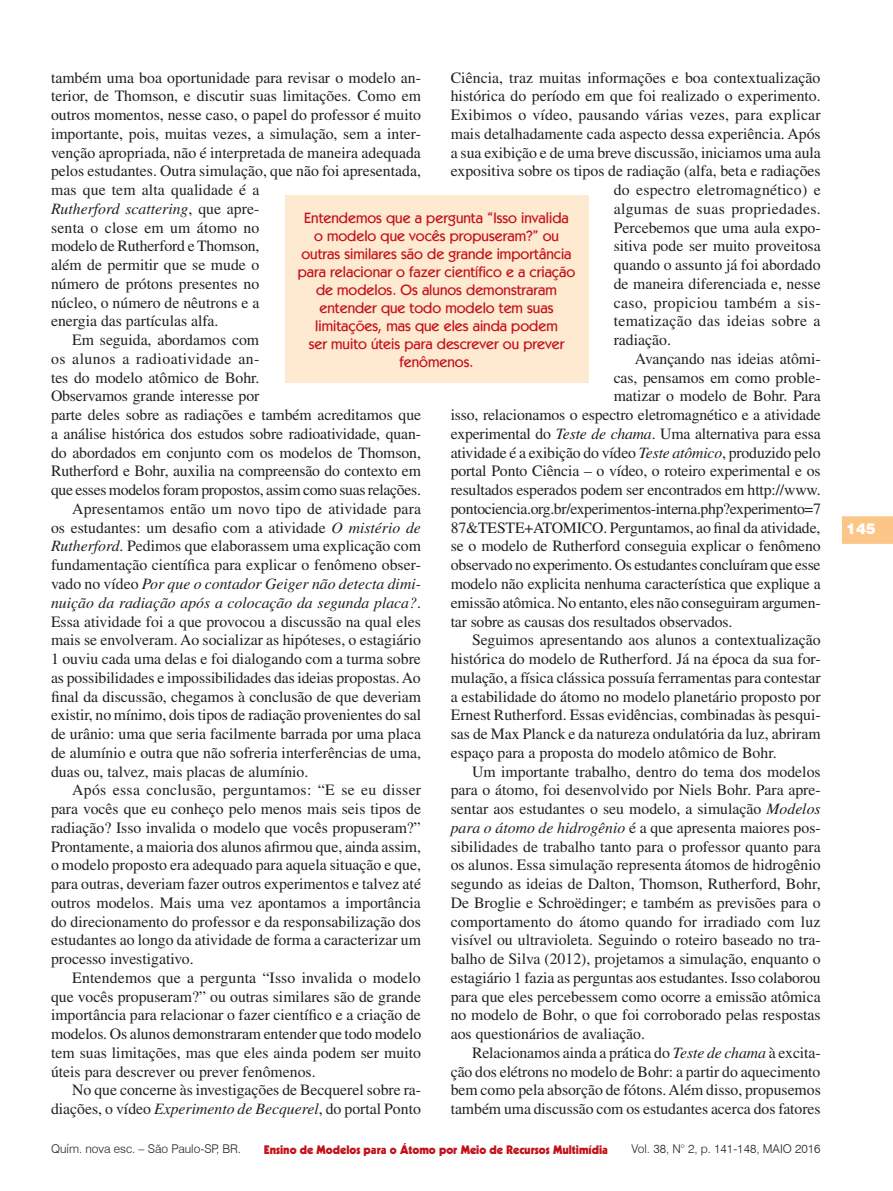
<style>
.page{position:relative;width:893px;height:1191px;background:#fff}
.page>*{position:absolute;margin:0;border:0;box-sizing:border-box;transform-origin:0 0}
.t1{font:15.75px/18.8px "Times";color:#231f20;text-align:justify}
.t2{font:15.75px "Times";letter-spacing:-.02em;color:#231f20}
.t3{font:15.75px "Times";letter-spacing:.02em;color:#231f20}
.t4{font:15.75px "Times";letter-spacing:.025em;color:#231f20}
.Olho{font:500 15px/18px "Kabel IT Cby BT";color:#c4121a;text-align:center}
.t5{font:900 15px "Swiss 721 BT";color:#fff}
.t6{font:300 12px "Swiss 721 BT";color:#231f20}
.t7{font:900 12px "Kabel";color:#c4121a}
.s1{font-style:italic}
</style>
<div class="page">
<svg style="left:842px;top:516px;width:51px;height:28px"></svg>
<div style="left:285px;top:195px;width:303px;height:188px;background:#fee9d1"></div>
<p class="t1" style="left:51px;top:68px;width:371px;text-align:left">também uma boa oportunidade para revisar o modelo an&shy;terior, de Thomson, e discutir suas limitações. Como em outros momentos, nesse caso, o papel do professor é muito importante, pois, muitas vezes, a simulação, sem a inter&shy;venção apropriada, não é interpretada de maneira adequada pelos estudantes. Outra simulação, que não foi apresentada, mas que tem alta qualidade é a<br><span class="s1">Rutherford scattering</span>, que apre-<br>senta o close em um átomo no<br>modelo de Rutherford e Thomson,<br>além de permitir que se mude o<br>número de prótons presentes no<br>núcleo, o número de nêutrons e a<br>energia das partículas alfa.</p>
<p class="t1" style="left:51px;top:330px;width:372px;text-align:left;text-indent:21px">Em seguida, abordamos com<br>os alunos a radioatividade an-<br>tes do modelo atômico de Bohr.<br>Observamos grande interesse por<br>parte deles sobre as radiações e também acreditamos que a análise histórica dos estudos sobre radioatividade, quan&shy;do abordados em conjunto com os modelos de Thomson, Rutherford e Bohr, auxilia na compreensão do contexto em que esses modelos foram propostos, assim como suas relações.</p>
<p class="t1" style="left:51px;top:499px;width:372px;text-indent:21px">Apresentamos então um novo tipo de atividade para os estudantes: um desafio com a atividade <span class="s1">O mistério de Rutherford</span>. Pedimos que elaborassem uma explicação com fundamentação científica para explicar o fenômeno obser&shy;vado no vídeo <span class="s1">Por que o contador Geiger não detecta dimi&shy;nuição da radiação após a colocação da segunda placa?</span>.<br>Essa atividade foi a que provocou a discussão na qual eles mais se envolveram. Ao socializar as hipóteses, o estagiário 1 ouviu cada uma delas e foi dialogando com a turma sobre as possibilidades e impossibilidades das ideias propostas. Ao final da discussão, chegamos à conclusão de que deveriam existir, no mínimo, dois tipos de radiação provenientes do sal de urânio: uma que seria facilmente barrada por uma placa de alumínio e outra que não sofreria interferências de uma, duas ou, talvez, mais placas de alumínio.</p>
<p class="t1" style="left:51px;top:780px;width:372px;text-indent:21px">Após essa conclusão, perguntamos: “E se eu disser para vocês que eu conheço pelo menos mais seis tipos de radiação? Isso invalida o modelo que vocês propuseram?” Prontamente, a maioria dos alunos afirmou que, ainda assim, o modelo proposto era adequado para aquela situação e que, para outras, deveriam fazer outros experimentos e talvez até outros modelos. Mais uma vez apontamos a importância do direcionamento do professor e da responsabilização dos estudantes ao longo da atividade de forma a caracterizar um processo investigativo.</p>
<p class="t1" style="left:51px;top:968px;width:372px;text-indent:21px">Entendemos que a pergunta “Isso invalida o modelo que vocês propuseram?” ou outras similares são de grande importância para relacionar o fazer científico e a criação de modelos. Os alunos demonstraram entender que todo modelo tem suas limitações, mas que eles ainda podem ser muito úteis para descrever ou prever fenômenos.</p>
<p class="t1" style="left:51px;top:1080px;width:371px;text-align:right">No que concerne às investigações de Becquerel sobre ra&shy;diações, o vídeo <span class="s1">Experimento de Becquerel</span>, do portal Ponto</p>
<p class="t1" style="left:451px;top:68px;width:371px">Ciência, traz muitas informações e boa contextualização</p>
<p class="t1" style="left:451px;top:87px;width:371px">histórica do período em que foi realizado o experimento.</p>
<p class="t1" style="left:451px;top:105px;width:371px">Exibimos o vídeo, pausando várias vezes, para explicar</p>
<p class="t1" style="left:451px;top:124px;width:371px">mais detalhadamente cada aspecto dessa experiência. Após</p>
<p class="t1" style="left:451px;top:143px;width:372px">a sua exibição e de uma breve discussão, iniciamos uma aula</p>
<p class="t1" style="left:451px;top:162px;width:371px">expositiva sobre os tipos de radiação (alfa, beta e radiações</p>
<p class="t1" style="left:614px;top:180px;width:208px">do espectro eletromagnético) e</p>
<p class="t3" style="left:614px;top:200px;width:209px">algumas de suas propriedades.</p>
<p class="t1" style="left:614px;top:218px;width:209px">Percebemos que uma aula expo-</p>
<p class="t1" style="left:614px;top:237px;width:209px">sitiva pode ser muito proveitosa</p>
<p class="t1" style="left:614px;top:255px;width:209px">quando o assunto já foi abordado</p>
<p class="t1" style="left:614px;top:274px;width:209px">de maneira diferenciada e, nesse</p>
<p class="t4" style="left:614px;top:293px;width:209px">caso, propiciou também a sis-</p>
<p class="t3" style="left:614px;top:312px;width:208px">tematização das ideias sobre a</p>
<p class="t1" style="left:614px;top:330px;width:59px">radiação.</p>
<p class="t1" style="left:635px;top:349px;width:187px">Avançando nas ideias atômi-</p>
<p class="t1" style="left:614px;top:368px;width:209px">cas, pensamos em como proble-</p>
<p class="t1" style="left:614px;top:387px;width:208px">matizar o modelo de Bohr. Para</p>
<p class="t1" style="left:451px;top:405px;width:371px">isso, relacionamos o espectro eletromagnético e a atividade</p>
<p class="t1" style="left:451px;top:424px;width:371px">experimental do <span class="s1">Teste de chama</span>. Uma alternativa para essa</p>
<p class="t1" style="left:451px;top:443px;width:371px">atividade é a exibição do vídeo <span class="s1">Teste atômico</span>, produzido pelo</p>
<p class="t1" style="left:451px;top:462px;width:371px">portal Ponto Ciência – o vídeo, o roteiro experimental e os</p>
<p class="t1" style="left:451px;top:480px;width:371px">resultados esperados podem ser encontrados em http://www.</p>
<p class="t2" style="left:451px;top:500px;width:372px">pontociencia.org.br/experimentos-interna.php?experimento=7</p>
<p class="t1" style="left:451px;top:518px;width:371px">87&amp;TESTE+ATOMICO. Perguntamos, ao final da atividade,</p>
<p class="t1" style="left:451px;top:537px;width:371px">se o modelo de Rutherford conseguia explicar o fenômeno</p>
<p class="t2" style="left:451px;top:556px;width:371px">observado no experimento. Os estudantes concluíram que esse</p>
<p class="t1" style="left:451px;top:574px;width:371px">modelo não explicita nenhuma característica que explique a</p>
<p class="t1" style="left:451px;top:593px;width:371px">emissão atômica. No entanto, eles não conseguiram argumen-</p>
<p class="t1" style="left:451px;top:612px;width:283px">tar sobre as causas dos resultados observados.</p>
<p class="t1" style="left:451px;top:630px;width:371px;text-indent:21px">Seguimos apresentando aos alunos a contextualização histórica do modelo de Rutherford. Já na época da sua for&shy;mulação, a física clássica possuía ferramentas para contestar a estabilidade do átomo no modelo planetário proposto por Ernest Rutherford. Essas evidências, combinadas às pesqui&shy;sas de Max Planck e da natureza ondulatória da luz, abriram espaço para a proposta do modelo atômico de Bohr.</p>
<p class="t1" style="left:451px;top:762px;width:372px;text-indent:21px">Um importante trabalho, dentro do tema dos modelos para o átomo, foi desenvolvido por Niels Bohr. Para apre&shy;sentar aos estudantes o seu modelo, a simulação <span class="s1">Modelos para o átomo de hidrogênio</span> é a que apresenta maiores pos&shy;sibilidades de trabalho tanto para o professor quanto para os alunos. Essa simulação representa átomos de hidrogênio segundo as ideias de Dalton, Thomson, Rutherford, Bohr, De Broglie e Schroëdinger; e também as previsões para o comportamento do átomo quando for irradiado com luz visível ou ultravioleta. Seguindo o roteiro baseado no tra&shy;balho de Silva (2012), projetamos a simulação, enquanto o estagiário 1 fazia as perguntas aos estudantes. Isso colaborou para que eles percebessem como ocorre a emissão atômica no modelo de Bohr, o que foi corroborado pelas respostas aos questionários de avaliação.</p>
<p class="t1" style="left:451px;top:1043px;width:372px;text-indent:21px">Relacionamos ainda a prática do <span class="s1">Teste de chama</span> à excita&shy;ção dos elétrons no modelo de Bohr: a partir do aquecimento bem como pela absorção de fótons. Além disso, propusemos também uma discussão com os estudantes acerca dos fatores</p>
<p class="Olho" style="left:298px;top:208px;width:279px">Entendemos que a pergunta “Isso invalida<br>o modelo que vocês propuseram?” ou outras similares são de grande importância para relacionar o fazer científico e a criação de modelos. Os alunos demonstraram entender que todo modelo tem suas limitações, mas que eles ainda podem<br>ser muito úteis para descrever ou prever fenômenos.</p>
<p class="t7" style="left:264px;top:1141px;width:346px">Ensino de Modelos para o Átomo por Meio de Recursos Multimídia</p>
<p class="t6" style="left:51px;top:1141px;width:192px">Quím. nova esc. – São Paulo-SP, BR.</p>
<p class="t6" style="left:631px;top:1141px;width:191px">Vol. 38, N° 2, p. 141-148, MAIO 2016</p>
<p class="t5" style="left:846px;top:519px;width:31px">145</p>
</div>
